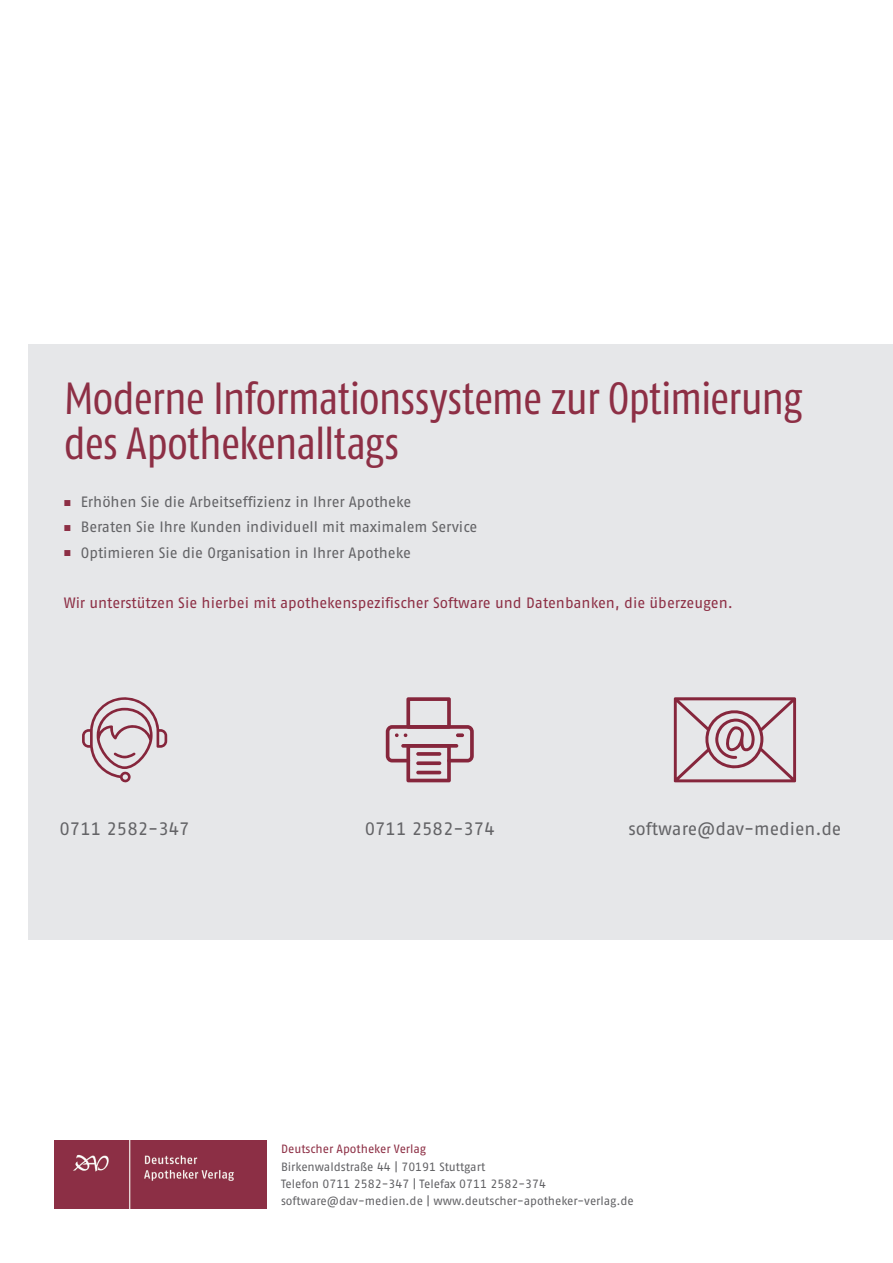
<style>
.page{position:relative;width:893px;height:1263px;background:#fff}
.page>*{position:absolute;margin:0;border:0;box-sizing:border-box;transform-origin:0 0}
.t1{font:condensed 45px/45px "Fago Pro";letter-spacing:-.02em;color:#8d2f45}
.t2{font:18px "Fago Pro";color:#636366}
.t3{font:15px "Fago Pro";color:#636366}
.t4{font:15px "Fago Pro";color:#8d2f45}
.t5{font:12px/17.2px "Fago Pro";letter-spacing:-.005em;color:#636366}
.t6{font:12px "Fago Pro";letter-spacing:-.005em;color:#8d2f45}
.s1{font-size:9px;color:#8d2f45}
</style>
<div class="page">
<div style="left:29px;top:344px;width:864px;height:596px;background:#e6e7e9"></div>
<svg style="left:82px;top:697px;width:85px;height:86px"></svg>
<svg style="left:386px;top:697px;width:88px;height:85px"></svg>
<svg style="left:674px;top:697px;width:122px;height:85px"></svg>
<img style="left:54px;top:1140px;width:213px;height:69px">
<h1 class="t1" style="left:64px;top:376px;width:740px">Moderne Informationssysteme zur Optimierung des Apothekenalltags</h1>
<p class="t3" style="left:64px;top:493px;width:349px"><span class="s1">■</span> Erhöhen Sie die Arbeitseffizienz in Ihrer Apotheke</p>
<p class="t3" style="left:64px;top:518px;width:415px"><span class="s1">■</span> Beraten Sie Ihre Kunden individuell mit maximalem Service</p>
<p class="t3" style="left:64px;top:543px;width:349px"><span class="s1">■</span> Optimieren Sie die Organisation in Ihrer Apotheke</p>
<p class="t4" style="left:64px;top:594px;width:671px">Wir unterstützen Sie hierbei mit apothekenspezifischer Software und Datenbanken, die überzeugen.</p>
<p class="t2" style="left:60px;top:818px;width:132px">0711 2582-347</p>
<p class="t2" style="left:365px;top:818px;width:132px">0711 2582-374</p>
<p class="t2" style="left:628px;top:818px;width:214px">software@dav-medien.de</p>
<p class="t6" style="left:281px;top:1142px;width:147px">Deutscher Apotheker Verlag</p>
<p class="t5" style="left:281px;top:1158px;width:354px">Birkenwaldstraße 44 | 70191 Stuttgart<br>Telefon 0711 2582-347 | Telefax 0711 2582-374 software@dav-medien.de | www.deutscher-apotheker-verlag.de</p>
</div>
